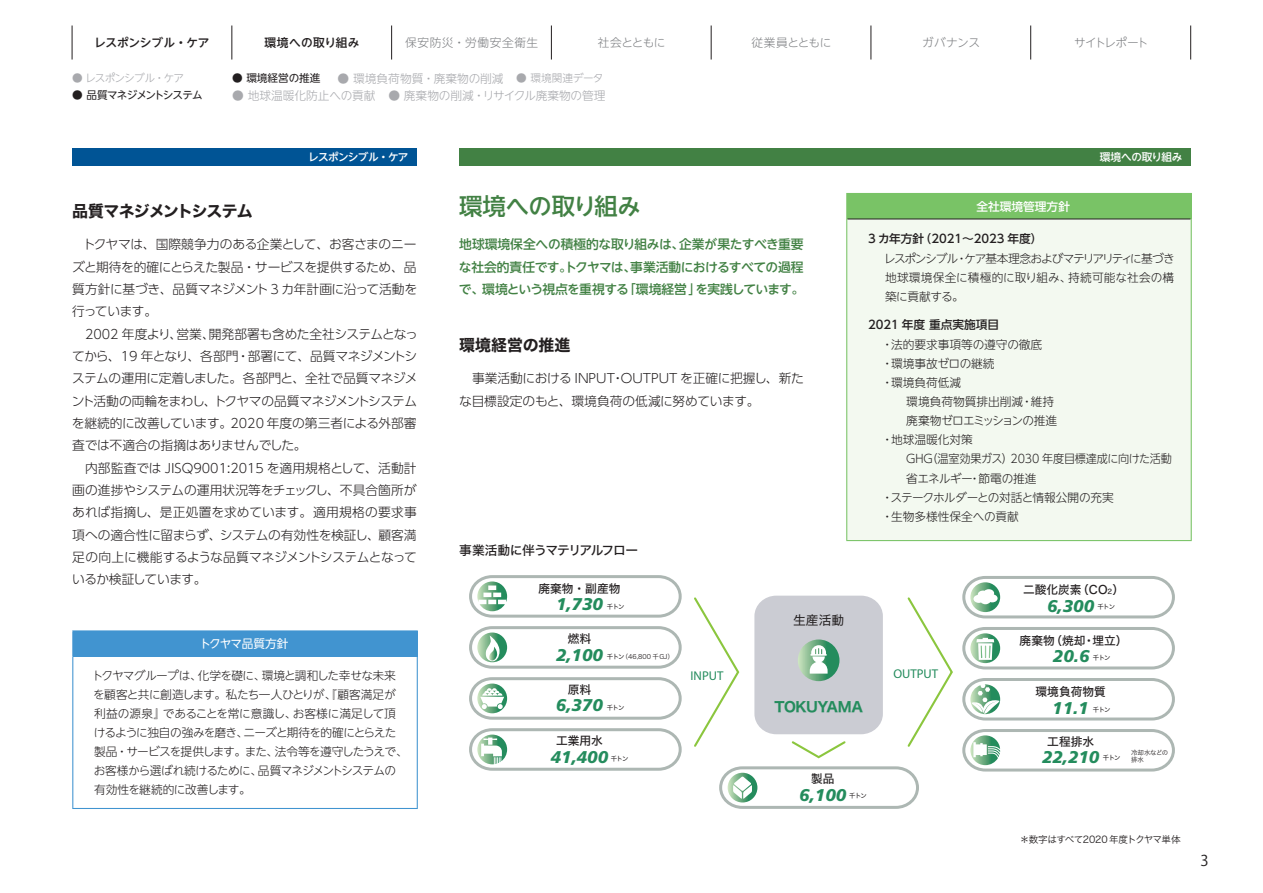
<style>
.page{position:relative;width:1263px;height:893px;background:#fff}
.page>*{position:absolute;margin:0;border:0;box-sizing:border-box;transform-origin:0 0}
.t1{font:500 23.4px "UD Shin Go NT Pro";letter-spacing:-.02em;color:#428144}
.t2{font:italic 900 16.95px "Frutiger LT Std";color:#248c5d}
.t3{font:15.9px "Hiragino Sans W7";letter-spacing:-.045em;color:#231f20}
.t4{font:15.9px "Hiragino Sans W7";color:#231f20}
.t5{font:14.85px "Koz Go Pr 6 N";color:#231f20}
.t6{font:13.8px "Hiragino Sans W7";letter-spacing:-.03em;color:#248c5d}
.t7{font:300 12.75px/22.4px "UD Shin Go Pr 6 N";letter-spacing:-.02em;color:#231f20;text-align:justify}
.t8{font:500 12.75px/22.4px "UD Shin Go NT Pro";letter-spacing:-.05em;color:#428144;text-align:justify}
.t9{font:300 12.75px/22.4px "UD Shin Go Pr 6 N";color:#231f20}
.t10{font:12.75px "Hiragino Sans W5";letter-spacing:-.07em;color:#231f20}
.t11{font:900 condensed 12.75px "Frutiger LT Std";color:#248c5d}
.t12{font:12.75px "Hiragino Sans W4";color:#231f20}
.t13{font:300 11.7px/19.2px "UD Shin Go NT Pro";letter-spacing:-.06em;color:#231f20}
.t14{font:300 11.7px/19.2px "UD Shin Go NT Pro";letter-spacing:-.03em;color:#231f20;text-align:justify}
.t15{font:300 11.7px/19.2px "UD Shin Go NT Pro";color:#231f20}
.t16{font:300 11.7px "UD Shin Go NT Pro";color:#a8a9ad}
.t17{font:11.7px "Hiragino Sans W5";color:#231f20}
.t18{font:500 11.7px "UD Shin Go NT Pro";color:#231f20}
.t19{font:300 11.7px "UD Shin Go NT Pro";letter-spacing:-.01em;color:#231f20;scale:.95 1}
.t20{font:300 11.7px "UD Shin Go NT Pro";letter-spacing:-.025em;color:#808285}
.t21{font:300 11.7px "UD Shin Go NT Pro";letter-spacing:-.055em;color:#231f20}
.t22{font:300 11.7px "UD Shin Go NT Pro";letter-spacing:.05em;color:#808285}
.t23{font:11.7px "UD Shin Go NT Pro";letter-spacing:-.04em;color:#fff}
.t24{font:500 11.7px "UD Shin Go NT Pro";color:#fff}
.t25{font:500 11.7px "UD Shin Go NT Pro";letter-spacing:.03em;color:#231f20}
.t26{font:300 11.7px "UD Shin Go NT Pro";letter-spacing:-.105em;color:#808285}
.t27{font:10.65px "UD Shin Go NT Pro";letter-spacing:-.07em;color:#231f20}
.t28{font:300 10.65px "UD Shin Go NT Pro";letter-spacing:-.08em;color:#a8a9ad}
.t29{font:500 10.65px "UD Shin Go NT Pro";letter-spacing:-.06em;color:#fff}
.t30{font:10.65px "UD Shin Go NT Pro";color:#231f20}
.t31{font:500 10.65px "UD Shin Go NT Pro";letter-spacing:-.02em;color:#fff}
.t32{font:9.6px "Hiragino Sans W3";letter-spacing:-.055em;color:#231f20}
.t33{font:6.45px "Hira Kaku Std N W4";letter-spacing:-.125em;color:#231f20}
.t34{font:6.45px "Hira Kaku Pro N W3";color:#231f20}
.s1{font-size:10.65px}
.s2{font-size:6.75px}
.s3{font-family:"Hira Kaku Std N W4"}
</style>
<div class="page">
<hr style="left:72px;top:26px;width:1px;height:34px;background:#231f20">
<hr style="left:232px;top:26px;width:1px;height:34px;background:#231f20">
<hr style="left:391px;top:26px;width:1px;height:34px;background:#231f20">
<hr style="left:551px;top:26px;width:1px;height:34px;background:#231f20">
<hr style="left:711px;top:26px;width:1px;height:34px;background:#231f20">
<hr style="left:871px;top:26px;width:1px;height:34px;background:#231f20">
<hr style="left:1030px;top:26px;width:1px;height:34px;background:#231f20">
<hr style="left:1190px;top:26px;width:1px;height:34px;background:#231f20">
<div style="left:73px;top:631px;width:344px;height:25px;background:#4194d0"></div>
<hr style="left:72px;top:630px;width:346px;height:1px;background:#4194d0">
<svg style="left:72px;top:631px;width:1px;height:25px"></svg>
<svg style="left:417px;top:631px;width:1px;height:25px"></svg>
<hr style="left:73px;top:656px;width:344px;height:1px;background:#4194d0">
<hr style="left:72px;top:656px;width:1px;height:152px;background:#4194d0">
<hr style="left:417px;top:656px;width:1px;height:152px;background:#4194d0">
<hr style="left:72px;top:808px;width:346px;height:1px;background:#4194d0">
<svg style="left:469px;top:575px;width:213px;height:43px"></svg>
<svg style="left:469px;top:626px;width:213px;height:43px"></svg>
<svg style="left:469px;top:677px;width:213px;height:43px"></svg>
<svg style="left:962px;top:576px;width:213px;height:196px"></svg>
<svg style="left:694px;top:595px;width:259px;height:214px"></svg>
<svg style="left:469px;top:728px;width:213px;height:43px"></svg>
<div style="left:847px;top:193px;width:344px;height:26px;background:#79c366"></div>
<div style="left:847px;top:219px;width:344px;height:322px;background:#f3f9f0"></div>
<hr style="left:847px;top:219px;width:344px;height:1px;background:#231f20">
<hr style="left:846px;top:193px;width:346px;height:1px;background:#79c366">
<svg style="left:846px;top:194px;width:1px;height:25px"></svg>
<svg style="left:1191px;top:194px;width:1px;height:25px"></svg>
<hr style="left:846px;top:219px;width:1px;height:321px;background:#79c366">
<hr style="left:1191px;top:219px;width:1px;height:321px;background:#79c366">
<hr style="left:846px;top:540px;width:346px;height:1px;background:#79c366">
<div style="left:72px;top:149px;width:345px;height:17px;background:#005495"></div>
<div style="left:459px;top:149px;width:732px;height:17px;background:#428144"></div>
<p class="t18" style="left:94px;top:33px;width:117px">レスポンシブル・ケア</p>
<p class="t25" style="left:265px;top:33px;width:96px">環境への取り組み</p>
<p class="t22" style="left:405px;top:33px;width:135px">保安防災・労働安全衛生</p>
<p class="t20" style="left:598px;top:33px;width:69px">社会とともに</p>
<p class="t20" style="left:751px;top:33px;width:82px">従業員とともに</p>
<p class="t20" style="left:922px;top:33px;width:60px">ガバナンス</p>
<p class="t26" style="left:1074px;top:33px;width:76px">サイトレポート</p>
<p class="t28" style="left:72px;top:69px;width:113px">● レスポンシブル・ケア</p>
<p class="t30" style="left:232px;top:69px;width:90px">● 環境経営の推進</p>
<p class="t16" style="left:338px;top:69px;width:267px">● 環境負荷物質・廃棄物の削減 <span class="s1">● 環境関連データ</span></p>
<p class="t27" style="left:72px;top:86px;width:132px">● 品質マネジメントシステム</p>
<p class="t16" style="left:232px;top:86px;width:375px">● 地球温暖化防止への貢献 ● 廃棄物の削減・リサイクル廃棄物の管理</p>
<p class="t29" style="left:308px;top:149px;width:102px">レスポンシブル・ケア</p>
<p class="t31" style="left:1100px;top:149px;width:84px">環境への取り組み</p>
<p class="t3" style="left:72px;top:199px;width:182px">品質マネジメントシステム</p>
<p class="t7" style="left:72px;top:233px;width:347px;text-indent:11px">トクヤマは、国際競争力のある企業として、お客さまのニーズと期待を的確にとらえた製品・サービスを提供するため、品質方針に基づき、品質マネジメント 3 カ年計画に沿って活動を行っています。</p>
<p class="t7" style="left:72px;top:322px;width:348px;text-indent:13px">2002 年度より、営業、開発部署も含めた全社システムとなってから、19 年となり、各部門・部署にて、品質マネジメントシステムの運用に定着しました。各部門と、全社で品質マネジメント活動の両輪をまわし、トクヤマの品質マネジメントシステムを継続的に改善しています。2020 年度の第三者による外部審査では不適合の指摘はありませんでした。</p>
<p class="t7" style="left:72px;top:456px;width:346px;text-indent:13px">内部監査では JISQ9001:2015 を適用規格として、活動計画の進捗やシステムの運用状況等をチェックし、不具合箇所があれば指摘し、是正処置を求めています。適用規格の要求事項への適合性に留まらず、システムの有効性を検証し、顧客満足の向上に機能するような品質マネジメントシステムとなっているか検証しています。</p>
<p class="t23" style="left:199px;top:634px;width:91px">トクヤマ品質方針</p>
<p class="t13" style="left:92px;top:665px;width:317px">トクヤマグループは、化学を礎に、環境と調和した幸せな未来を顧客と共に創造します。私たち一人ひとりが、『顧客満足が利益の源泉』であることを常に意識し、お客様に満足して頂けるように独自の強みを磨き、ニーズと期待を的確にとらえた製品・サービスを提供します。また、法令等を遵守したうえで、お客様から選ばれ続けるために、品質マネジメントシステムの有効性を継続的に改善します。</p>
<h1 class="t1" style="left:459px;top:187px;width:183px">環境への取り組み</h1>
<p class="t24" style="left:976px;top:197px;width:95px">全社環境管理方針</p>
<p class="t18" style="left:868px;top:229px;width:176px">3 カ年方針（2021〜2023 年度）</p>
<p class="t14" style="left:884px;top:248px;width:292px">レスポンシブル・ケア基本理念およびマテリアリティに基づき地球環境保全に積極的に取り組み、持続可能な社会の構築に貢献する。</p>
<p class="t18" style="left:868px;top:316px;width:133px">2021 年度 重点実施項目</p>
<p class="t15" style="left:881px;top:334px;width:162px">・法的要求事項等の遵守の徹底・環境事故ゼロの継続<br>・環境負荷低減</p>
<p class="t15" style="left:906px;top:391px;width:149px">環境負荷物質排出削減・維持</p>
<p class="t21" style="left:906px;top:411px;width:152px">廃棄物ゼロエミッションの推進</p>
<p class="t15" style="left:881px;top:430px;width:93px">・地球温暖化対策</p>
<p class="t19" style="left:906px;top:449px;width:281px">GHG（温室効果ガス）2030 年度目標達成に向けた活動</p>
<p class="t14" style="left:906px;top:468px;width:132px">省エネルギー・節電の推進</p>
<p class="t14" style="left:881px;top:487px;width:234px">・ステークホルダーとの対話と情報公開の充実</p>
<p class="t15" style="left:881px;top:506px;width:139px">・生物多様性保全への貢献</p>
<p class="t8" style="left:459px;top:233px;width:347px">地球環境保全への積極的な取り組みは、企業が果たすべき重要な社会的責任です。トクヤマは、事業活動におけるすべての過程で、環境という視点を重視する「環境経営」を実践しています。</p>
<p class="t4" style="left:459px;top:333px;width:113px">環境経営の推進</p>
<p class="t9" style="left:459px;top:367px;width:346px;text-indent:13px">事業活動における INPUT・OUTPUT を正確に把握し、新たな目標設定のもと、環境負荷の低減に努めています。</p>
<p class="t10" style="left:459px;top:539px;width:180px">事業活動に伴うマテリアルフロー</p>
<p class="t17" style="left:538px;top:578px;width:83px">廃棄物・副産物</p>
<p class="t17" style="left:1023px;top:579px;width:102px">二酸化炭素（CO<span class="s2">2</span>）</p>
<h2 class="t2" style="left:556px;top:594px;width:48px">1,730</h2>
<p class="t33" style="left:607px;top:602px;width:19px">千トン</p>
<p class="t12" style="left:793px;top:609px;width:53px">生産活動</p>
<h2 class="t2" style="left:1047px;top:596px;width:48px">6,300</h2>
<p class="t33" style="left:1097px;top:602px;width:19px">千トン</p>
<p class="t17" style="left:568px;top:628px;width:25px">燃料</p>
<p class="t17" style="left:1020px;top:630px;width:109px">廃棄物（焼却・埋立）</p>
<h2 class="t2" style="left:556px;top:644px;width:48px">2,100</h2>
<p class="t34" style="left:607px;top:651px;width:69px"><span class="s3">千トン</span>（46,800 千GJ）</p>
<h2 class="t2" style="left:1053px;top:646px;width:38px">20.6</h2>
<p class="t33" style="left:1093px;top:653px;width:19px">千トン</p>
<p class="t11" style="left:691px;top:668px;width:34px">INPUT</p>
<p class="t11" style="left:893px;top:665px;width:46px">OUTPUT</p>
<p class="t17" style="left:568px;top:679px;width:25px">原料</p>
<p class="t17" style="left:1035px;top:681px;width:72px">環境負荷物質</p>
<h2 class="t2" style="left:556px;top:695px;width:48px">6,370</h2>
<p class="t33" style="left:607px;top:703px;width:19px">千トン</p>
<p class="t6" style="left:774px;top:696px;width:90px">TOKUYAMA</p>
<h2 class="t2" style="left:1052px;top:698px;width:38px">11.1</h2>
<p class="t33" style="left:1093px;top:704px;width:19px">千トン</p>
<p class="t17" style="left:556px;top:731px;width:48px">工業用水</p>
<p class="t17" style="left:1047px;top:731px;width:48px">工程排水</p>
<h2 class="t2" style="left:551px;top:747px;width:59px">41,400</h2>
<p class="t33" style="left:611px;top:753px;width:19px">千トン</p>
<p class="t34" style="left:1131px;top:747px;width:38px">冷却水などの</p>
<h2 class="t2" style="left:1042px;top:747px;width:59px">22,210</h2>
<p class="t33" style="left:1103px;top:753px;width:19px">千トン</p>
<p class="t34" style="left:1131px;top:754px;width:14px">排水</p>
<p class="t17" style="left:811px;top:768px;width:25px">製品</p>
<h2 class="t2" style="left:799px;top:785px;width:48px">6,100</h2>
<p class="t33" style="left:849px;top:791px;width:19px">千トン</p>
<p class="t32" style="left:1020px;top:831px;width:162px">＊数字はすべて2020 年度トクヤマ単体</p>
<p class="t5" style="left:1200px;top:852px;width:10px">3</p>
</div>
